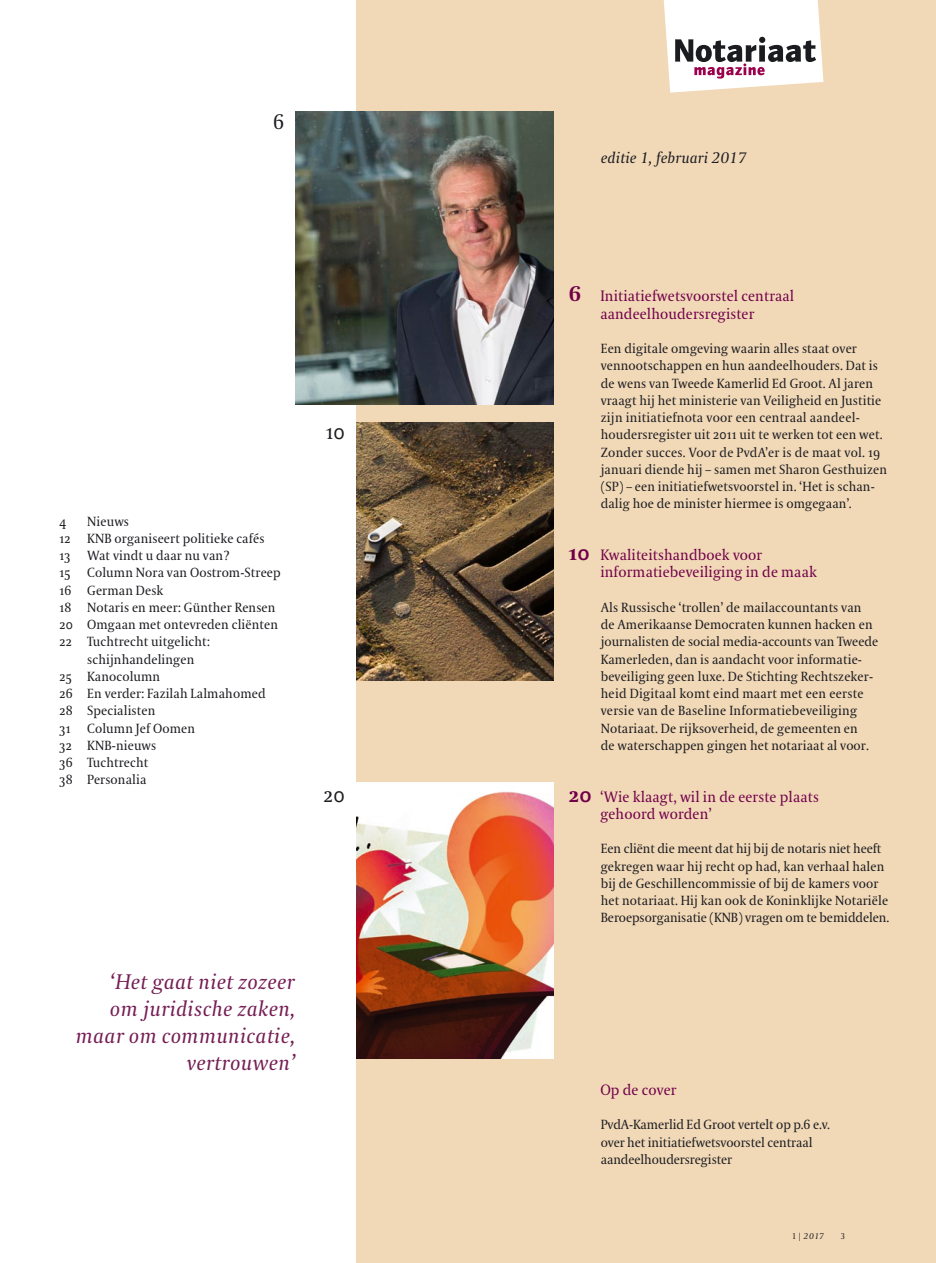
<style>
.page{position:relative;width:936px;height:1263px;background:#fff}
.page>*{position:absolute;margin:0;border:0;box-sizing:border-box;transform-origin:0 0}
.t1{font:italic 21px/27px "VPRO Coranto";letter-spacing:.02em;color:#751e54;text-align:right}
.t2{font:21px "VPRO Coranto";color:#1b1c20}
.t3{font:italic 15.3px "VPRO Coranto";letter-spacing:.01em;color:#1b1c20}
.t4{font:15px/17.2px "VPRO Coranto";letter-spacing:.01em;color:#710049}
.t5{font:13.2px/17.2px "VPRO Coranto";letter-spacing:.01em;color:#1b1c20}
.t6{font:italic 8.25px "VPRO Coranto";color:#1b1c20}
.t7{font:8.25px "VPRO Coranto Cn";color:#1b1c20}
.s1{font-weight:700;font-size:21px}
.s2{font-family:"VPRO Coranto Cn";font-style:normal}
</style>
<div class="page">
<div style="left:357px;top:0;width:578px;height:1263px;background:#f1d8b7"></div>
<img style="left:295px;top:112px;width:258px;height:293px">
<img style="left:357px;top:422px;width:197px;height:259px">
<img style="left:357px;top:783px;width:197px;height:276px">
<svg style="left:663px;top:0;width:160px;height:93px;background:#e2dcdb"></svg>
<h1 class="t2" style="left:273px;top:109px;width:13px">6</h1>
<p class="t5" style="left:60px;top:512px;width:206px;text-indent:28px">Nieuws<br>12 KNB organiseert politieke cafés<br>13</p>
<p class="t5" style="left:60px;top:512px;width:8px">4</p>
<p class="t5" style="left:87px;top:547px;width:144px">Wat vindt u daar nu van?</p>
<p class="t5" style="left:60px;top:564px;width:13px">15</p>
<p class="t5" style="left:87px;top:564px;width:195px">Column Nora van Oostrom-Streep</p>
<p class="t5" style="left:60px;top:581px;width:105px">16 German Desk</p>
<p class="t5" style="left:60px;top:599px;width:217px">18 Notaris en meer: Günther Rensen</p>
<p class="t5" style="left:60px;top:616px;width:220px">20 Omgaan met ontevreden cliënten</p>
<p class="t5" style="left:60px;top:633px;width:152px">22 Tuchtrecht uitgelicht:</p>
<p class="t5" style="left:87px;top:650px;width:109px">schijnhandelingen</p>
<p class="t5" style="left:60px;top:668px;width:102px">25 Kanocolumn</p>
<p class="t5" style="left:60px;top:685px;width:207px">26 En verder: Fazilah Lalmahomed</p>
<p class="t5" style="left:60px;top:702px;width:97px">28 Specialisten</p>
<p class="t5" style="left:60px;top:719px;width:12px">31</p>
<p class="t5" style="left:60px;top:719px;width:137px;text-indent:28px">Column Jef Oomen<br>32 KNB-nieuws<br>36 Tuchtrecht<br>38 Personalia</p>
<h1 class="t2" style="left:326px;top:420px;width:21px">10</h1>
<h1 class="t2" style="left:323px;top:782px;width:23px">20</h1>
<h1 class="t1" style="left:76px;top:968px;width:220px">‘Het gaat niet zozeer<br>om juridische zaken, maar om communicatie, vertrouwen’</h1>
<p class="t3" style="left:600px;top:149px;width:147px">editie 1, februari 2017</p>
<p class="t4" style="left:568px;top:287px;width:227px;text-align:center"><span class="s1">6</span> Initiatiefwetsvoorstel centraal aandeelhoudersregister</p>
<p class="t5" style="left:600px;top:340px;width:288px">Een digitale omgeving waarin alles staat over vennootschappen en hun aandeelhouders. Dat is de wens van Tweede Kamerlid Ed Groot. Al jaren vraagt hij het ministerie van Veiligheid en Justitie zijn initiatiefnota voor een centraal aandeel&shy;houdersregister uit 2011 uit te werken tot een wet.<br>Zonder succes. Voor de PvdA’er is de maat vol. 19 januari diende hij – samen met Sharon Gesthuizen (SP) – een initiatiefwetsvoorstel in. ‘Het is schan&shy;dalig hoe de minister hiermee is omgegaan’.</p>
<p class="t4" style="left:600px;top:546px;width:218px;text-indent:-32px"><span class="s1">10</span> Kwaliteitshandboek voor informatiebeveiliging in de maak</p>
<p class="t5" style="left:600px;top:599px;width:279px">Als Russische ‘trollen’ de mailaccountants van de Amerikaanse Democraten kunnen hacken en journalisten de social media-accounts van Tweede Kamerleden, dan is aandacht voor informatie&shy;beveiliging geen luxe. De Stichting Rechtszeker&shy;heid Digitaal komt eind maart met een eerste versie van de Baseline Informatiebeveiliging Notariaat. De rijksoverheid, de gemeenten en<br>de waterschappen gingen het notariaat al voor.</p>
<p class="t4" style="left:600px;top:788px;width:220px;text-indent:-31px"><span class="s1">20</span> ‘Wie klaagt, wil in de eerste plaats gehoord worden’</p>
<p class="t5" style="left:600px;top:840px;width:290px">Een cliënt die meent dat hij bij de notaris niet heeft gekregen waar hij recht op had, kan verhaal halen bij de Geschillencommissie of bij de kamers voor het notariaat. Hij kan ook de Koninklijke Notariële Beroepsorganisatie (KNB) vragen om te bemiddelen.</p>
<p class="t4" style="left:600px;top:1081px;width:78px">Op de cover</p>
<p class="t5" style="left:600px;top:1116px;width:231px">PvdA-Kamerlid Ed Groot vertelt op p.6 e.v. over het initiatiefwetsvoorstel centraal aandeelhoudersregister</p>
<p class="t6" style="left:792px;top:1231px;width:32px"><span class="s2">1 |</span> 2017</p>
<p class="t7" style="left:841px;top:1231px;width:5px">3</p>
</div>
